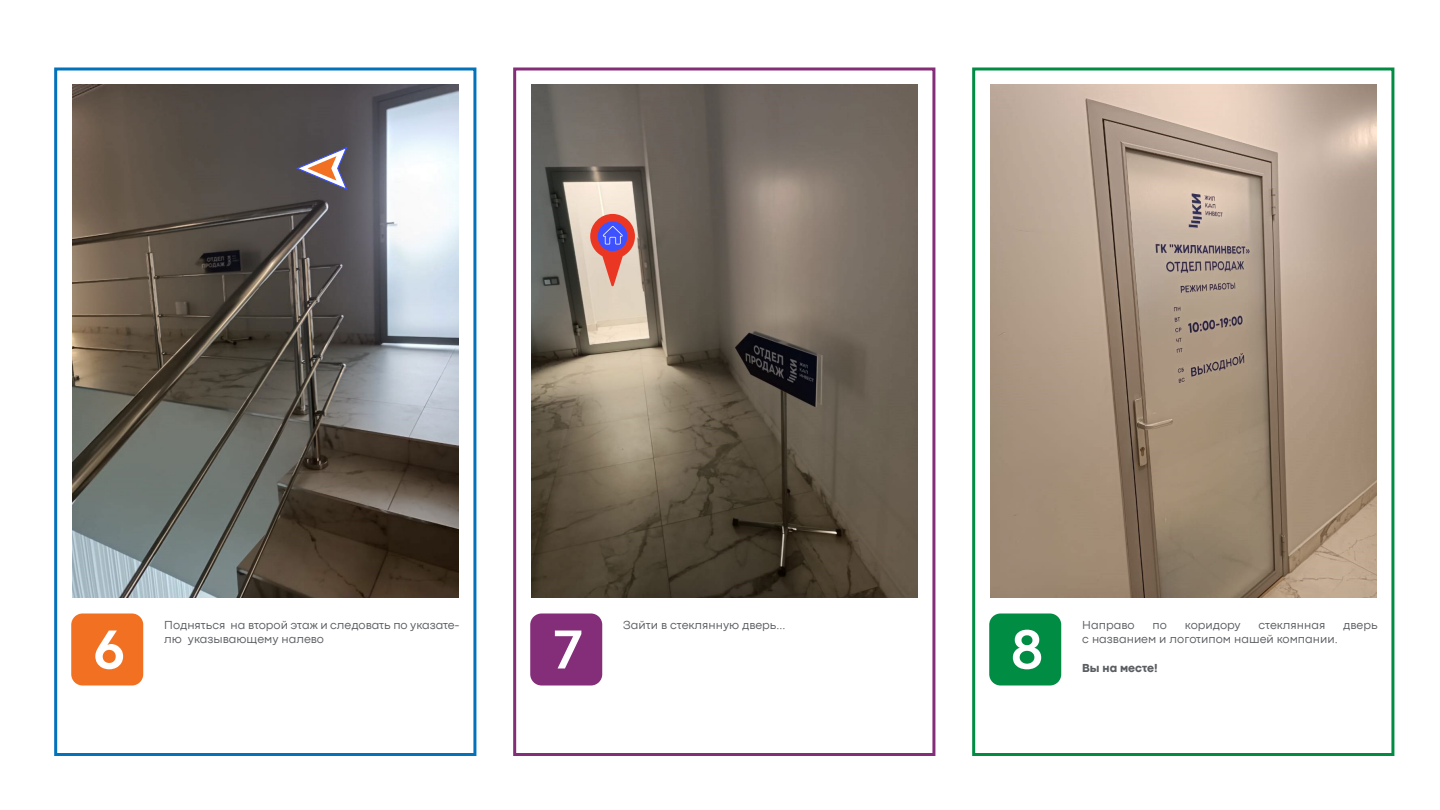
<style>
.page{position:relative;width:1440px;height:810px;background:#fff}
.page>*{position:absolute;margin:0;border:0;box-sizing:border-box;transform-origin:0 0}
.t1{font:700 57.15px "Codec Pro";color:#fff}
.t2{font:12px/14.4px "Codec Pro News";color:#5a5d61}
.t3{font:800 12px "Codec Pro";color:#5a5d61}
</style>
<div class="page">
<div style="left:71px;top:614px;width:72px;height:72px;background:#f27021;border-radius:11px"></div>
<div style="left:530px;top:614px;width:72px;height:72px;background:#842d79;border-radius:11px"></div>
<div style="left:989px;top:614px;width:72px;height:72px;background:#018c44;border-radius:11px"></div>
<img style="left:73px;top:84px;width:385px;height:514px">
<div style="left:54px;top:68px;width:422px;height:688px;border:3px solid #0272bb"></div>
<img style="left:532px;top:84px;width:385px;height:514px">
<div style="left:513px;top:68px;width:422px;height:688px;border:3px solid #842d79"></div>
<img style="left:991px;top:84px;width:385px;height:514px">
<div style="left:972px;top:68px;width:422px;height:688px;border:3px solid #018c44"></div>
<svg style="left:295px;top:146px;width:54px;height:45px;background:#827175"></svg>
<svg style="left:590px;top:214px;width:45px;height:73px;background:#c58397"></svg>
<p class="t2" style="left:164px;top:617px;width:297px">Подняться на второй этаж и следовать по указате&shy;лю указывающему налево</p>
<p class="t2" style="left:623px;top:617px;width:164px">Зайти в стеклянную дверь...</p>
<p class="t2" style="left:1082px;top:617px;width:54px">Направо</p>
<p class="t2" style="left:1153px;top:617px;width:16px">по</p>
<p class="t2" style="left:1185px;top:617px;width:57px">коридору</p>
<p class="t2" style="left:1259px;top:617px;width:68px">стеклянная</p>
<p class="t2" style="left:1343px;top:617px;width:36px">дверь</p>
<h1 class="t1" style="left:93px;top:615px;width:33px">6</h1>
<h1 class="t1" style="left:553px;top:615px;width:31px">7</h1>
<h1 class="t1" style="left:1011px;top:615px;width:33px">8</h1>
<p class="t2" style="left:1082px;top:632px;width:257px">с названием и логотипом нашей компании.</p>
<p class="t3" style="left:1082px;top:661px;width:77px">Вы на месте!</p>
</div>
